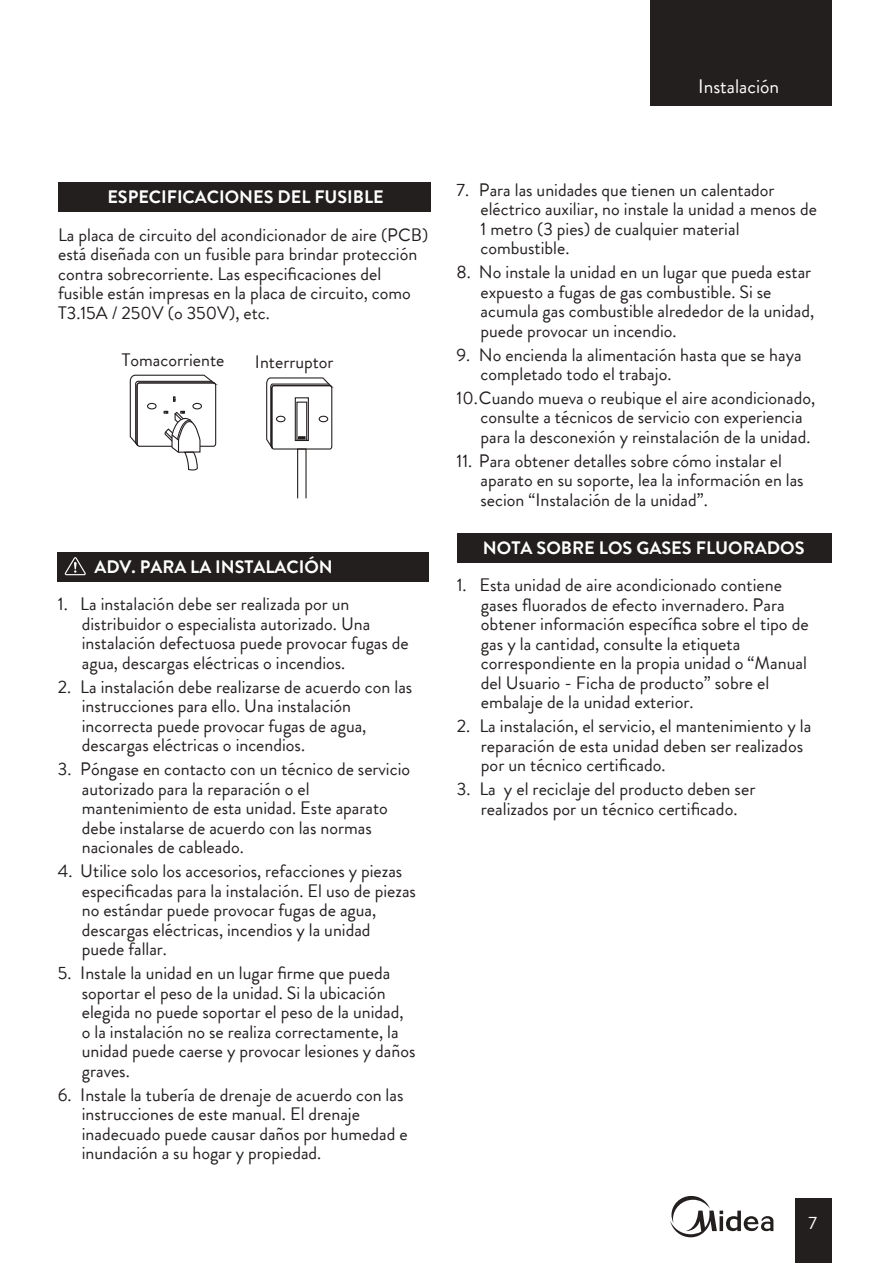
<style>
.page{position:relative;width:893px;height:1263px;background:#fff}
.page>*{position:absolute;margin:0;border:0;box-sizing:border-box;transform-origin:0 0}
.t1{font:19.5px "Brandon Grotesque";color:#fff}
.t2{font:18px/19.5px "Brandon Grotesque";color:#241f1f}
.t3{font:700 18px "Brandon Grotesque";color:#fff}
.t4{font:18px "Brandon Grotesque";color:#fff}
</style>
<div class="page">
<div style="left:58px;top:553px;width:371px;height:29px;background:#241f1f"></div>
<svg style="left:65px;top:557px;width:21px;height:18px"></svg>
<div style="left:457px;top:533px;width:375px;height:29px;background:#241f1f"></div>
<div style="left:650px;top:0;width:182px;height:106px;background:#241f1f"></div>
<div style="left:795px;top:1198px;width:37px;height:65px;background:#241f1f"></div>
<svg style="left:670px;top:1196px;width:103px;height:41px"></svg>
<div style="left:58px;top:183px;width:372px;height:29px;background:#241f1f"></div>
<svg style="left:129px;top:374px;width:89px;height:96px"></svg>
<svg style="left:266px;top:377px;width:68px;height:73px"></svg>
<div style="left:276px;top:416px;width:10px;height:6px;border:1px solid #241f1f;border-radius:50%"></div>
<div style="left:319px;top:416px;width:9px;height:6px;border:1px solid #241f1f;border-radius:50%"></div>
<div style="left:297px;top:448px;width:10px;height:51px;border:1px solid #241f1f"></div>
<p class="t1" style="left:698px;top:73px;width:83px">Instalación</p>
<p class="t3" style="left:107px;top:184px;width:278px">ESPECIFICACIONES DEL FUSIBLE</p>
<p class="t2" style="left:480px;top:180px;width:338px;text-indent:-24px">7. Para las unidades que tienen un calentador eléctrico auxiliar, no instale la unidad a menos de 1 metro (3 pies) de cualquier material combustible.</p>
<p class="t2" style="left:480px;top:262px;width:335px;text-indent:-24px">8. No instale la unidad en un lugar que pueda estar expuesto a fugas de gas combustible. Si se acumula gas combustible alrededor de la unidad, puede provocar un incendio.</p>
<p class="t2" style="left:480px;top:345px;width:323px;text-indent:-24px">9. No encienda la alimentación hasta que se haya completado todo el trabajo.</p>
<p class="t2" style="left:480px;top:388px;width:336px;text-indent:-24px">10. Cuando mueva o reubique el aire acondicionado, consulte a técnicos de servicio con experiencia para la desconexión y reinstalación de la unidad.</p>
<p class="t2" style="left:480px;top:451px;width:325px;text-indent:-24px">11. Para obtener detalles sobre cómo instalar el aparato en su soporte, lea la información en las secion “Instalación de la unidad”.</p>
<p class="t2" style="left:58px;top:225px;width:372px">La placa de circuito del acondicionador de aire (PCB) está diseñada con un fusible para brindar protección contra sobrecorriente. Las especificaciones del fusible están impresas en la placa de circuito, como T3.15A / 250V (o 350V), etc.</p>
<p class="t2" style="left:122px;top:350px;width:104px">Tomacorriente</p>
<p class="t2" style="left:255px;top:352px;width:80px">Interruptor</p>
<p class="t3" style="left:94px;top:554px;width:240px">ADV. PARA LA INSTALACIÓN</p>
<p class="t2" style="left:82px;top:595px;width:328px;text-indent:-24px">1. La instalación debe ser realizada por un distribuidor o especialista autorizado. Una instalación defectuosa puede provocar fugas de agua, descargas eléctricas o incendios.</p>
<p class="t2" style="left:82px;top:677px;width:332px;text-indent:-24px">2. La instalación debe realizarse de acuerdo con las instrucciones para ello. Una instalación incorrecta puede provocar fugas de agua, descargas eléctricas o incendios.</p>
<p class="t2" style="left:82px;top:760px;width:330px;text-indent:-24px">3. Póngase en contacto con un técnico de servicio autorizado para la reparación o el mantenimiento de esta unidad. Este aparato debe instalarse de acuerdo con las normas nacionales de cableado.</p>
<p class="t2" style="left:82px;top:862px;width:336px;text-indent:-24px">4. Utilice solo los accesorios, refacciones y piezas especificadas para la instalación. El uso de piezas no estándar puede provocar fugas de agua, descargas eléctricas, incendios y la unidad puede fallar.</p>
<p class="t2" style="left:82px;top:964px;width:335px;text-indent:-24px">5. Instale la unidad en un lugar firme que pueda soportar el peso de la unidad. Si la ubicación elegida no puede soportar el peso de la unidad, o la instalación no se realiza correctamente, la unidad puede caerse y provocar lesiones y daños graves.</p>
<p class="t2" style="left:82px;top:1085px;width:327px;text-indent:-24px">6. Instale la tubería de drenaje de acuerdo con las instrucciones de este manual. El drenaje inadecuado puede causar daños por humedad e inundación a su hogar y propiedad.</p>
<p class="t3" style="left:483px;top:535px;width:323px">NOTA SOBRE LOS GASES FLUORADOS</p>
<p class="t2" style="left:481px;top:575px;width:329px;text-indent:-24px">1. Esta unidad de aire acondicionado contiene gases fluorados de efecto invernadero. Para obtener información específica sobre el tipo de gas y la cantidad, consulte la etiqueta correspondiente en la propia unidad o “Manual del Usuario - Ficha de producto” sobre el embalaje de la unidad exterior.</p>
<p class="t2" style="left:481px;top:716px;width:332px;text-indent:-24px">2. La instalación, el servicio, el mantenimiento y la reparación de esta unidad deben ser realizados por un técnico certificado.</p>
<p class="t2" style="left:457px;top:779px;width:300px;text-align:center">3. La y el reciclaje del producto deben ser realizados por un técnico certificado.</p>
<p class="t4" style="left:808px;top:1211px;width:10px">7</p>
</div>
